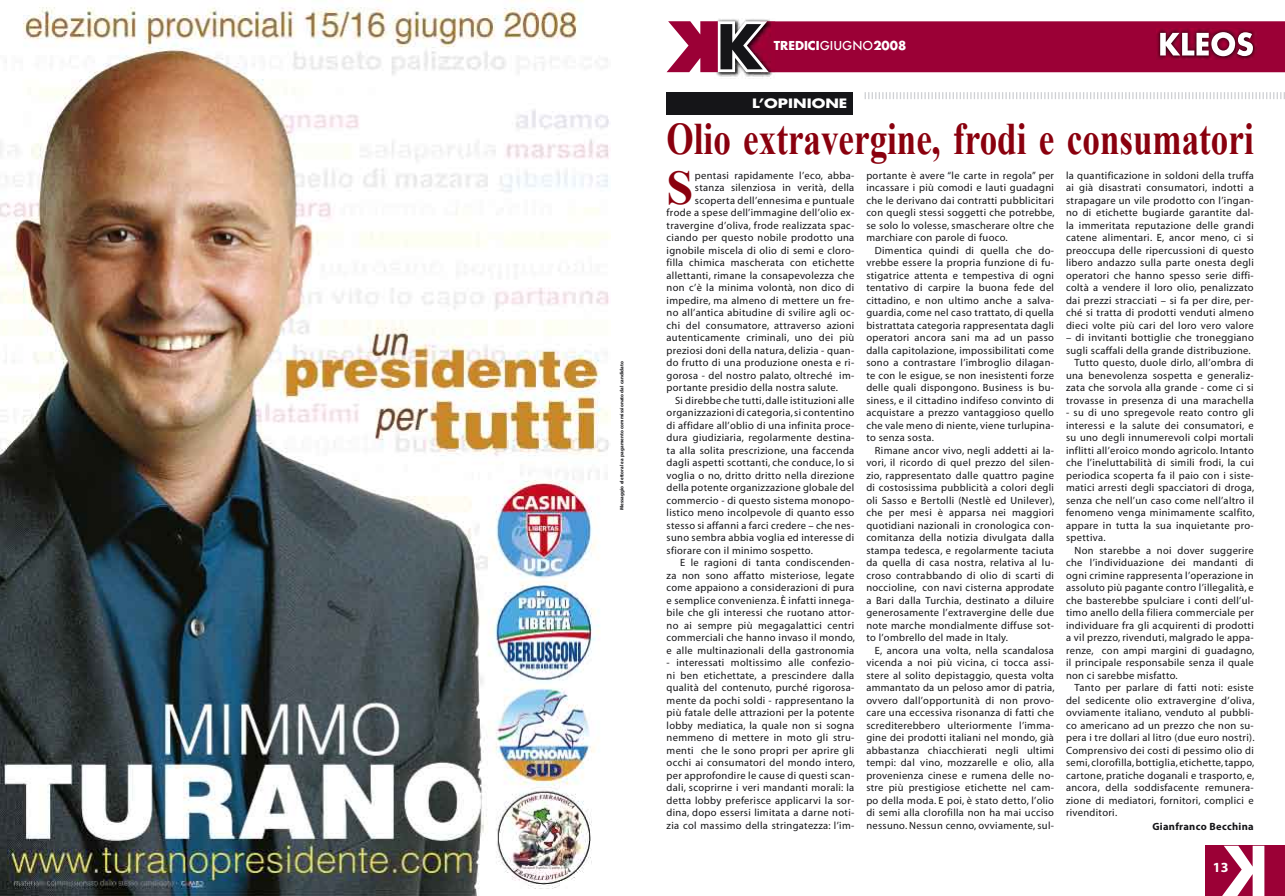
<style>
.page{position:relative;width:1285px;height:896px;background:#fff}
.page>*{position:absolute;margin:0;border:0;box-sizing:border-box;transform-origin:0 0}
.t1{font:700 48.3px "Times New Roman";color:#8a000e}
.t2{font:700 45px "Times New Roman";color:#8a000e;scale:.78 1}
.t3{font:700 14px "Myriad Pro";color:#fff}
.t4{font:700 12.6px "Futura";color:#fff;scale:1.22 1}
.t5{font:700 12px "Futura";color:#fff}
.t6{font:10.5px/12.5px "Myriad";letter-spacing:.03em;color:#151518;text-align:justify}
.t7{font:700 10.5px "Myriad Pro";letter-spacing:.03em;color:#151518}
.t8{font:700 5px "Myriad Pro";letter-spacing:.02em;color:#151518}
.s1{font-weight:500}
</style>
<div class="page">
<img style="left:714px;top:19px;width:61px;height:60px">
<div style="left:1205px;top:845px;width:79px;height:51px;background:#9b0036"></div>
<svg style="left:1222px;top:846px;width:42px;height:50px"></svg>
<svg style="left:667px;top:21px;width:617px;height:51px;background:#9c1846"></svg>
<img style="left:0;top:0;width:610px;height:896px">
<svg style="left:864px;top:92px;width:420px;height:7px"></svg>
<div style="left:666px;top:92px;width:187px;height:23px;background:#151518"></div>
<p class="t8" style="left:619px;top:510px;width:151px;rotate:-90deg">Messaggio elettorale a pagamento commissionato dal candidato</p>
<p class="t5" style="left:773px;top:37px;width:134px">TREDICI<span class="s1">GIUGNO</span>2008</p>
<p class="t4" style="left:752px;top:94px;width:80px">L’OPINIONE</p>
<h2 class="t2" style="left:666px;top:112px;width:754px">Olio extravergine, frodi e consumatori</h2>
<h1 class="t1" style="left:666px;top:160px;width:28px">S</h1>
<p class="t6" style="left:694px;top:169px;width:161px">pentasi rapidamente l’eco, abba-</p>
<p class="t6" style="left:694px;top:182px;width:161px">stanza silenziosa in verità, della</p>
<p class="t6" style="left:694px;top:194px;width:161px">scoperta dell’ennesima e puntuale</p>
<p class="t6" style="left:666px;top:207px;width:189px">frode a spese dell’immagine dell’olio ex-</p>
<p class="t6" style="left:666px;top:219px;width:189px">travergine d’oliva, frode realizzata spac-</p>
<p class="t6" style="left:666px;top:232px;width:189px">ciando per questo nobile prodotto una</p>
<p class="t6" style="left:666px;top:244px;width:189px">ignobile miscela di olio di semi e cloro-</p>
<p class="t6" style="left:666px;top:257px;width:189px">filla chimica mascherata con etichette</p>
<p class="t6" style="left:666px;top:269px;width:189px">allettanti, rimane la consapevolezza che</p>
<p class="t6" style="left:666px;top:282px;width:189px">non c’è la minima volontà, non dico di</p>
<p class="t6" style="left:666px;top:294px;width:189px">impedire, ma almeno di mettere un fre-</p>
<p class="t6" style="left:666px;top:307px;width:189px">no all’antica abitudine di svilire agli oc-</p>
<p class="t6" style="left:666px;top:319px;width:189px">chi del consumatore, attraverso azioni</p>
<p class="t6" style="left:666px;top:332px;width:189px">autenticamente criminali, uno dei più</p>
<p class="t6" style="left:666px;top:344px;width:189px">preziosi doni della natura, delizia - quan-</p>
<p class="t6" style="left:666px;top:357px;width:189px">do frutto di una produzione onesta e ri-</p>
<p class="t6" style="left:666px;top:369px;width:189px">gorosa - del nostro palato, oltreché im-</p>
<p class="t6" style="left:666px;top:382px;width:173px">portante presidio della nostra salute.</p>
<p class="t6" style="left:675px;top:394px;width:181px">Si direbbe che tutti, dalle istituzioni alle</p>
<p class="t6" style="left:666px;top:407px;width:189px">organizzazioni di categoria, si contentino</p>
<p class="t6" style="left:666px;top:419px;width:189px">di affidare all’oblio di una infinita proce-</p>
<p class="t6" style="left:666px;top:432px;width:189px">dura giudiziaria, regolarmente destina-</p>
<p class="t6" style="left:666px;top:444px;width:189px">ta alla solita prescrizione, una faccenda</p>
<p class="t6" style="left:666px;top:457px;width:189px">dagli aspetti scottanti, che conduce, lo si</p>
<p class="t6" style="left:666px;top:469px;width:189px">voglia o no, dritto dritto nella direzione</p>
<p class="t6" style="left:666px;top:482px;width:189px">della potente organizzazione globale del</p>
<p class="t6" style="left:666px;top:494px;width:189px">commercio - di questo sistema monopo-</p>
<p class="t6" style="left:666px;top:507px;width:189px">listico meno incolpevole di quanto esso</p>
<p class="t6" style="left:666px;top:519px;width:189px">stesso si affanni a farci credere – che nes-</p>
<p class="t6" style="left:666px;top:532px;width:189px">suno sembra abbia voglia ed interesse di</p>
<p class="t6" style="left:666px;top:544px;width:148px">sfiorare con il minimo sospetto.</p>
<p class="t6" style="left:680px;top:557px;width:176px">E le ragioni di tanta condiscenden-</p>
<p class="t6" style="left:666px;top:569px;width:189px">za non sono affatto misteriose, legate</p>
<p class="t6" style="left:666px;top:582px;width:189px">come appaiono a considerazioni di pura</p>
<p class="t6" style="left:666px;top:594px;width:189px">e semplice convenienza. È infatti innega-</p>
<p class="t6" style="left:666px;top:607px;width:189px">bile che gli interessi che ruotano attor-</p>
<p class="t6" style="left:666px;top:619px;width:189px">no ai sempre più megagalattici centri</p>
<p class="t6" style="left:666px;top:632px;width:190px">commerciali che hanno invaso il mondo,</p>
<p class="t6" style="left:666px;top:644px;width:189px">e alle multinazionali della gastronomia</p>
<p class="t6" style="left:666px;top:657px;width:190px">- interessati moltissimo alle confezio&shy;ni ben etichettate, a prescindere dalla qualità del contenuto, purché rigorosa&shy;mente da pochi soldi - rappresentano la più fatale delle attrazioni per la potente lobby mediatica, la quale non si sogna nemmeno di mettere in moto gli stru&shy;menti che le sono propri per aprire gli occhi ai consumatori del mondo intero, per approfondire le cause di questi scan&shy;dali, scoprirne i veri mandanti morali: la detta lobby preferisce applicarvi la sor&shy;dina, dopo essersi limitata a darne noti&shy;zia col massimo della stringatezza: l’im-</p>
<p class="t6" style="left:866px;top:169px;width:190px">portante è avere “le carte in regola” per incassare i più comodi e lauti guadagni che le derivano dai contratti pubblicitari con quegli stessi soggetti che potrebbe, se solo lo volesse, smascherare oltre che marchiare con parole di fuoco.</p>
<p class="t6" style="left:866px;top:244px;width:189px;text-indent:9px">Dimentica quindi di quella che do&shy;vrebbe essere la propria funzione di fu&shy;stigatrice attenta e tempestiva di ogni tentativo di carpire la buona fede del cittadino, e non ultimo anche a salva&shy;guardia, come nel caso trattato, di quella bistrattata categoria rappresentata dagli operatori ancora sani ma ad un passo dalla capitolazione, impossibilitati come sono a contrastare l’imbroglio dilagan&shy;te con le esigue, se non inesistenti forze delle quali dispongono. Business is bu&shy;siness, e il cittadino indifeso convinto di acquistare a prezzo vantaggioso quello che vale meno di niente, viene turlupina&shy;to senza sosta.</p>
<p class="t6" style="left:866px;top:444px;width:190px;text-indent:9px">Rimane ancor vivo, negli addetti ai la&shy;vori, il ricordo di quel prezzo del silen&shy;zio, rappresentato dalle quattro pagine di costosissima pubblicità a colori degli oli Sasso e Bertolli (Nestlè ed Unilever), che per mesi è apparsa nei maggiori quotidiani nazionali in cronologica con&shy;comitanza della notizia divulgata dalla stampa tedesca, e regolarmente taciuta da quella di casa nostra, relativa al lu&shy;croso contrabbando di olio di scarti di noccioline, con navi cisterna approdate a Bari dalla Turchia, destinato a diluire generosamente l’extravergine delle due note marche mondialmente diffuse sot&shy;to l’ombrello del made in Italy.</p>
<p class="t6" style="left:866px;top:644px;width:190px;text-indent:9px">E, ancora una volta, nella scandalosa vicenda a noi più vicina, ci tocca assi&shy;stere al solito depistaggio, questa volta ammantato da un peloso amor di patria, ovvero dall’opportunità di non provo&shy;care una eccessiva risonanza di fatti che screditerebbero ulteriormente l’imma&shy;gine dei prodotti italiani nel mondo, già abbastanza chiacchierati negli ultimi tempi: dal vino, mozzarelle e olio, alla provenienza cinese e rumena delle no&shy;stre più prestigiose etichette nel cam&shy;po della moda. E poi, è stato detto, l’olio di semi alla clorofilla non ha mai ucciso nessuno. Nessun cenno, ovviamente, sul-</p>
<p class="t6" style="left:1065px;top:169px;width:189px">la quantificazione in soldoni della truffa ai già disastrati consumatori, indotti a strapagare un vile prodotto con l’ingan&shy;no di etichette bugiarde garantite dal&shy;la immeritata reputazione delle grandi catene alimentari. E, ancor meno, ci si preoccupa delle ripercussioni di questo libero andazzo sulla parte onesta degli operatori che hanno spesso serie diffi&shy;coltà a vendere il loro olio, penalizzato dai prezzi stracciati – si fa per dire, per&shy;ché si tratta di prodotti venduti almeno dieci volte più cari del loro vero valore</p>
<p class="t6" style="left:1065px;top:332px;width:189px;text-align:right">– di invitanti bottiglie che troneggiano sugli scaffali della grande distribuzione.<br>Tutto questo, duole dirlo, all’ombra di una benevolenza sospetta e generaliz&shy;zata che sorvola alla grande - come ci si trovasse in presenza di una marachella</p>
<p class="t6" style="left:1065px;top:407px;width:190px">- su di uno spregevole reato contro gli interessi e la salute dei consumatori, e su uno degli innumerevoli colpi mortali inflitti all’eroico mondo agricolo. Intanto che l’ineluttabilità di simili frodi, la cui periodica scoperta fa il paio con i siste&shy;matici arresti degli spacciatori di droga, senza che nell’un caso come nell’altro il fenomeno venga minimamente scalfito, appare in tutta la sua inquietante pro&shy;spettiva.</p>
<p class="t6" style="left:1065px;top:544px;width:190px;text-indent:9px">Non starebbe a noi dover suggerire che l’individuazione dei mandanti di ogni crimine rappresenta l’operazione in assoluto più pagante contro l’illegalità, e che basterebbe spulciare i conti dell’ul&shy;timo anello della filiera commerciale per individuare fra gli acquirenti di prodotti a vil prezzo, rivenduti, malgrado le appa&shy;renze, con ampi margini di guadagno, il principale responsabile senza il quale non ci sarebbe misfatto.</p>
<p class="t6" style="left:1065px;top:682px;width:190px;text-indent:9px">Tanto per parlare di fatti noti: esiste del sedicente olio extravergine d’oliva, ovviamente italiano, venduto al pubbli&shy;co americano ad un prezzo che non su&shy;pera i tre dollari al litro (due euro nostri).<br>Comprensivo dei costi di pessimo olio di semi, clorofilla, bottiglia, etichette, tappo, cartone, pratiche doganali e trasporto, e, ancora, della soddisfacente remunera&shy;zione di mediatori, fornitori, complici e rivenditori.</p>
<p class="t7" style="left:1152px;top:821px;width:103px">Gianfranco Becchina</p>
<h3 class="t3" style="left:1212px;top:859px;width:17px">13</h3>
</div>
